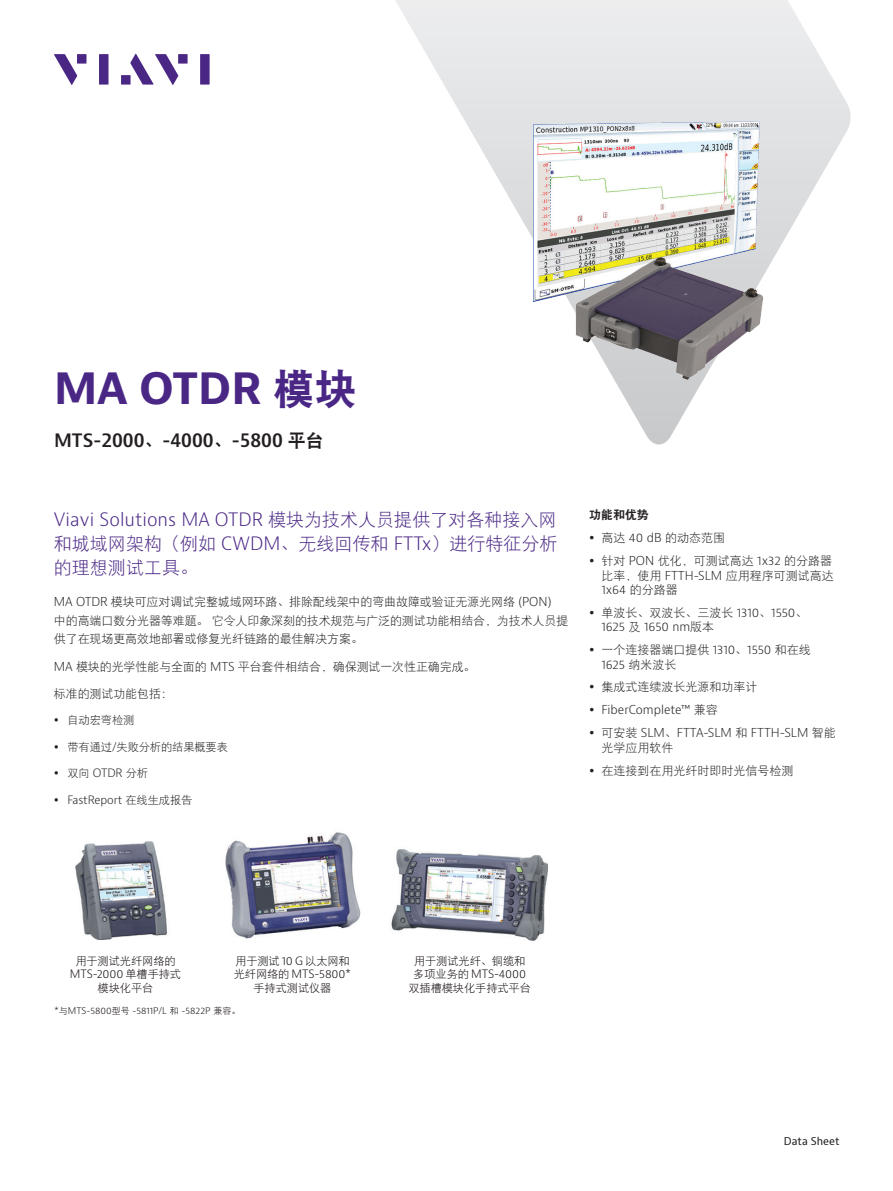
<style>
.page{position:relative;width:893px;height:1191px;background:#fff}
.page>*{position:absolute;margin:0;border:0;box-sizing:border-box;transform-origin:0 0}
.t1{font:700 42px "Bernino Sans";color:#4a2785}
.t2{font:18px/24px "DFP Hei W3";color:#4a2785}
.t3{font:300 18px "Bernino Sans";color:#4a2785}
.t4{font:600 18px "Bernino Sans";color:#231f20}
.t5{font:12px/18.8px "DFP Hei W3";letter-spacing:-.01em;color:#231f20}
.t6{font:300 12px/23px "Bernino Sans";color:#231f20}
.t7{font:12px "DFP Hei W9";letter-spacing:-.01em;color:#231f20}
.t8{font:300 11.25px "Bernino Sans";letter-spacing:-.01em;color:#110a0c}
.t9{font:11.25px "DFP Hei W3";letter-spacing:-.01em;color:#110a0c}
.t10{font:11.25px "DFP Hei W3";letter-spacing:-.01em;color:#231f20}
.t11{font:300 11.25px "Bernino Sans";letter-spacing:-.01em;color:#231f20}
.t12{font:11.25px "DF Hei W3";letter-spacing:-.01em;color:#110a0c}
.t13{font:10.5px "Bernino Sans";color:#231f20}
.t14{font:300 9px "Bernino Sans";color:#110a0c}
.s1{font-family:"DFP Hei W9";font-weight:400}
.s2{font-family:"DFP Hei W3";font-weight:400}
.s3{font-family:"Bernino Sans";font-weight:300}
.s4{font-family:"DF Hei W3";font-weight:400}
</style>
<div class="page">
<svg style="left:54px;top:54px;width:23px;height:31px"></svg>
<div style="left:77px;top:54px;width:9px;height:10px;background:#4a2785"></div>
<div style="left:99px;top:54px;width:10px;height:31px;background:#4a2785"></div>
<div style="left:178px;top:54px;width:10px;height:10px;background:#4a2785"></div>
<div style="left:200px;top:54px;width:10px;height:31px;background:#4a2785"></div>
<svg style="left:130px;top:54px;width:48px;height:31px"></svg>
<div style="left:121px;top:75px;width:10px;height:10px;background:#4a2785"></div>
<svg style="left:395px;top:0;width:456px;height:445px"></svg>
<img style="left:464px;top:77px;width:352px;height:314px">
<img style="left:76px;top:841px;width:92px;height:98px">
<img style="left:391px;top:849px;width:157px;height:91px">
<img style="left:225px;top:832px;width:136px;height:107px">
<h1 class="t1" style="left:54px;top:362px;width:304px">MA OTDR <span class="s1">模块</span></h1>
<h2 class="t4" style="left:54px;top:428px;width:271px">MTS-2000<span class="s1">、</span>-4000<span class="s1">、</span>-5800 <span class="s1">平台</span></h2>
<h2 class="t3" style="left:54px;top:508px;width:504px">Viavi Solutions MA OTDR <span class="s2">模块为技术人员提供了对各种接入网</span></h2>
<h2 class="t2" style="left:54px;top:532px;width:505px">和城域网架构（例如 <span class="s3">CWDM</span>、无线回传和 <span class="s3">FTTx</span>）进行特征分析的理想测试工具。</h2>
<p class="t5" style="left:54px;top:592px;width:516px"><span class="s3">MA OTDR</span> 模块可应对调试完整城域网环路、排除配线架中的弯曲故障或验证无源光网络 <span class="s3">(PON)<br></span>中的高端口数分光器等难题。它令人印象深刻的技术规范与广泛的测试功能相结合，为技术人员提供了在现场更高效地部署或修复光纤链路的最佳解决方案。</p>
<p class="t5" style="left:54px;top:657px;width:423px"><span class="s3">MA</span> 模块的光学性能与全面的 <span class="s3">MTS</span> 平台套件相结合，确保测试一次性正确完成。</p>
<p class="t5" style="left:54px;top:684px;width:120px">标准的测试功能包括：</p>
<p class="t10" style="left:67px;top:715px;width:68px">自动宏弯检测</p>
<p class="t10" style="left:67px;top:741px;width:162px">带有通过<span class="s3">/</span>失败分析的结果概要表</p>
<p class="t10" style="left:67px;top:768px;width:82px">双向 <span class="s3">OTDR</span> 分析</p>
<p class="t11" style="left:67px;top:792px;width:126px">FastReport <span class="s2">在线生成报告</span></p>
<p class="t7" style="left:589px;top:509px;width:61px">功能和优势</p>
<p class="t5" style="left:601px;top:526px;width:232px;line-height:23px">高达 <span class="s3">40 dB</span> 的动态范围<br>针对 <span class="s3">PON</span> 优化，可测试高达 <span class="s3">1x32</span> 的分路器</p>
<p class="t5" style="left:601px;top:566px;width:234px">比率，使用 <span class="s3">FTTH-SLM</span> 应用程序可测试高达</p>
<p class="t6" style="left:601px;top:578px;width:78px">1x64 <span class="s2">的分路器</span></p>
<p class="t5" style="left:601px;top:603px;width:208px">单波长、双波长、三波长 <span class="s3">1310</span>、<span class="s3">1550</span>、</p>
<p class="t6" style="left:601px;top:615px;width:114px">1625 <span class="s2">及</span> 1650 nm<span class="s2">版本</span></p>
<p class="t5" style="left:601px;top:640px;width:211px">一个连接器端口提供 <span class="s3">1310</span>、<span class="s3">1550</span> 和在线</p>
<p class="t6" style="left:601px;top:653px;width:77px">1625 <span class="s2">纳米波长</span></p>
<p class="t5" style="left:601px;top:678px;width:157px">集成式连续波长光源和功率计</p>
<p class="t6" style="left:601px;top:699px;width:236px">FiberComplete™ <span class="s2">兼容<br>可安装</span> SLM<span class="s2">、</span>FTTA-SLM <span class="s2">和</span> FTTH-SLM <span class="s2">智能</span></p>
<p class="t5" style="left:601px;top:736px;width:193px;line-height:23px">光学应用软件<br>在连接到在用光纤时即时光信号检测</p>
<p class="t12" style="left:75px;top:955px;width:102px">用于测试光纤网络的</p>
<p class="t8" style="left:70px;top:966px;width:113px">MTS-2000 <span class="s4">单槽手持式</span></p>
<p class="t12" style="left:98px;top:982px;width:57px">模块化平台</p>
<p class="t9" style="left:235px;top:955px;width:116px">用于测试 <span class="s3">10 G</span> 以太网和</p>
<p class="t8" style="left:234px;top:966px;width:119px"><span class="s2">光纤网络的</span> MTS-5800*</p>
<p class="t9" style="left:253px;top:982px;width:80px">手持式测试仪器</p>
<p class="t14" style="left:54px;top:1004px;width:188px">*<span class="s2">与</span>MTS-5800<span class="s2">型号</span> -5811P/L <span class="s2">和</span> -5822P <span class="s2">兼容。</span></p>
<p class="t9" style="left:414px;top:955px;width:113px">用于测试光纤、铜缆和</p>
<p class="t8" style="left:413px;top:966px;width:114px"><span class="s2">多项业务的</span> MTS-4000</p>
<p class="t9" style="left:408px;top:982px;width:124px">双插槽模块化手持式平台</p>
<p class="t13" style="left:784px;top:1134px;width:57px">Data Sheet</p>
</div>
